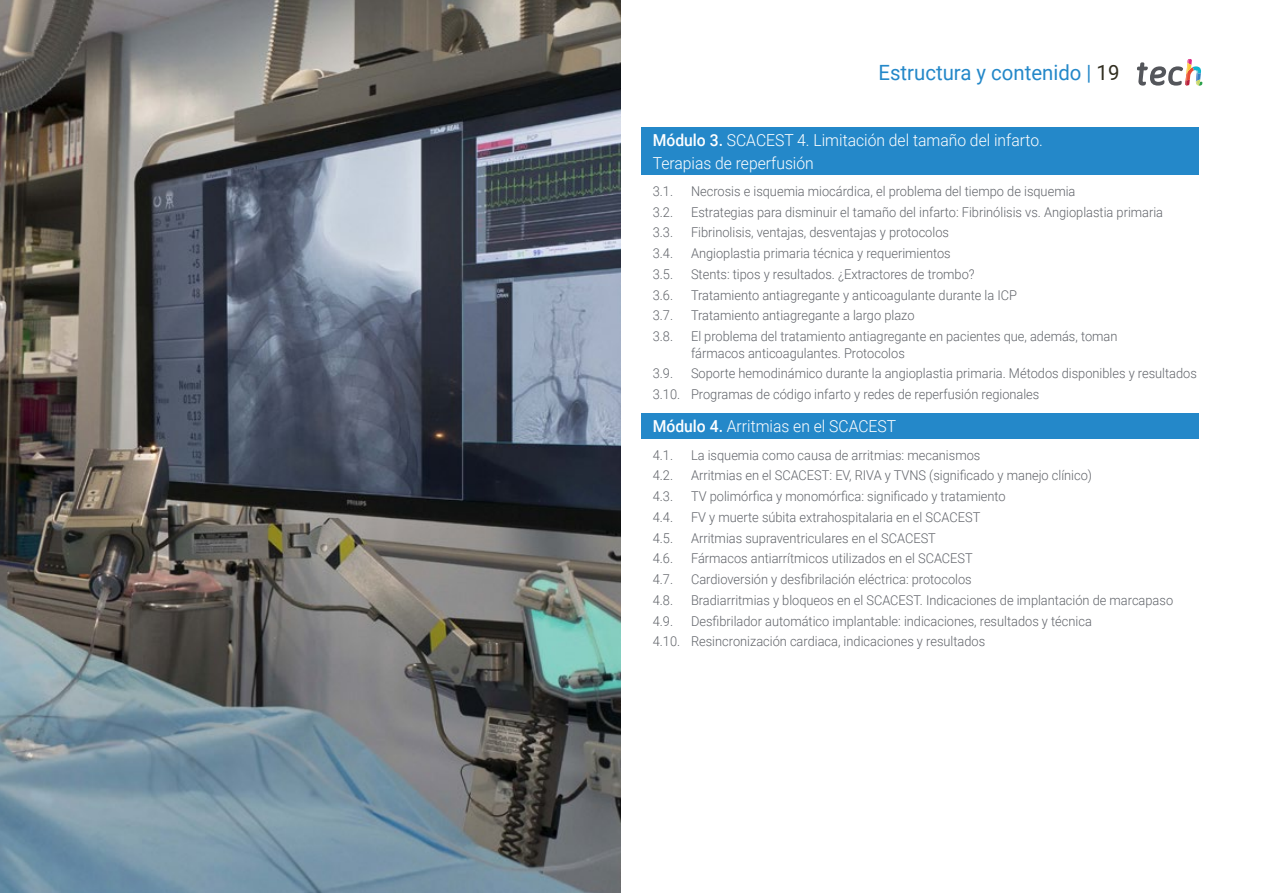
<style>
.page{position:relative;width:1263px;height:893px;background:#fff}
.page>*{position:absolute;margin:0;border:0;box-sizing:border-box;transform-origin:0 0}
.t1{font:21px "Roboto";color:#2488c9}
.t2{font:300 16.5px/22.5px "Roboto";color:#fff;scale:.95 1}
.t3{font:300 13.5px/20.7px "Roboto";color:#61646a;scale:.95 1}
.s1{color:#312e20}
.s2{font-weight:500}
</style>
<div class="page">
<img style="left:0;top:0;width:621px;height:893px">
<svg style="left:1137px;top:59px;width:65px;height:27px"></svg>
<div style="left:642px;top:128px;width:557px;height:47px;background:#2488c9"></div>
<div style="left:642px;top:414px;width:557px;height:25px;background:#2488c9"></div>
<h1 class="t1" style="left:878px;top:57px;width:242px">Estructura y contenido | <span class="s1">19</span></h1>
<p class="t2" style="left:653px;top:129px;width:412px"><span class="s2">Módulo 3.</span> SCACEST 4. Limitación del tamaño del infarto.<br>Terapias de reperfusión</p>
<p class="t3" style="left:653px;top:180px;width:23px">3.1.</p>
<p class="t3" style="left:691px;top:180px;width:406px">Necrosis e isquemia miocárdica, el problema del tiempo de isquemia</p>
<p class="t3" style="left:653px;top:201px;width:23px">3.2.</p>
<p class="t3" style="left:691px;top:201px;width:498px">Estrategias para disminuir el tamaño del infarto: Fibrinólisis vs. Angioplastia primaria</p>
<p class="t3" style="left:653px;top:222px;width:23px">3.3.</p>
<p class="t3" style="left:691px;top:222px;width:273px">Fibrinolisis, ventajas, desventajas y protocolos</p>
<p class="t3" style="left:653px;top:243px;width:23px">3.4.</p>
<p class="t3" style="left:691px;top:243px;width:275px">Angioplastia primaria técnica y requerimientos</p>
<p class="t3" style="left:653px;top:263px;width:23px">3.5.</p>
<p class="t3" style="left:691px;top:263px;width:300px">Stents: tipos y resultados. ¿Extractores de trombo?</p>
<p class="t3" style="left:653px;top:284px;width:23px">3.6.</p>
<p class="t3" style="left:691px;top:284px;width:345px">Tratamiento antiagregante y anticoagulante durante la ICP</p>
<p class="t3" style="left:653px;top:305px;width:23px">3.7.</p>
<p class="t3" style="left:691px;top:305px;width:237px">Tratamiento antiagregante a largo plazo</p>
<p class="t3" style="left:653px;top:326px;width:23px">3.8.</p>
<p class="t3" style="left:691px;top:328px;width:450px;line-height:16.5px">El problema del tratamiento antiagregante en pacientes que, además, toman fármacos anticoagulantes. Protocolos</p>
<p class="t3" style="left:653px;top:363px;width:23px">3.9.</p>
<p class="t3" style="left:653px;top:363px;width:574px;text-indent:38px">Soporte hemodinámico durante la angioplastia primaria. Métodos disponibles y resultados<br>3.10. Programas de código infarto y redes de reperfusión regionales</p>
<p class="t2" style="left:653px;top:415px;width:258px"><span class="s2">Módulo 4.</span> Arritmias en el SCACEST</p>
<p class="t3" style="left:653px;top:444px;width:23px">4.1.</p>
<p class="t3" style="left:691px;top:444px;width:306px">La isquemia como causa de arritmias: mecanismos</p>
<p class="t3" style="left:653px;top:465px;width:23px">4.2.</p>
<p class="t3" style="left:691px;top:465px;width:424px">Arritmias en el SCACEST: EV, RIVA y TVNS (significado y manejo clínico)</p>
<p class="t3" style="left:653px;top:485px;width:23px">4.3.</p>
<p class="t3" style="left:691px;top:485px;width:333px">TV polimórfica y monomórfica: significado y tratamiento</p>
<p class="t3" style="left:653px;top:506px;width:23px">4.4.</p>
<p class="t3" style="left:691px;top:506px;width:306px">FV y muerte súbita extrahospitalaria en el SCACEST</p>
<p class="t3" style="left:653px;top:527px;width:23px">4.5.</p>
<p class="t3" style="left:691px;top:527px;width:259px">Arritmias supraventriculares en el SCACEST</p>
<p class="t3" style="left:653px;top:548px;width:23px">4.6.</p>
<p class="t3" style="left:691px;top:548px;width:298px">Fármacos antiarrítmicos utilizados en el SCACEST</p>
<p class="t3" style="left:653px;top:568px;width:23px">4.7.</p>
<p class="t3" style="left:691px;top:568px;width:297px">Cardioversión y desfibrilación eléctrica: protocolos</p>
<p class="t3" style="left:653px;top:589px;width:23px">4.8.</p>
<p class="t3" style="left:691px;top:589px;width:509px">Bradiarritmias y bloqueos en el SCACEST. Indicaciones de implantación de marcapaso</p>
<p class="t3" style="left:653px;top:610px;width:23px">4.9.</p>
<p class="t3" style="left:653px;top:610px;width:464px;text-indent:38px">Desfibrilador automático implantable: indicaciones, resultados y técnica<br>4.10. Resincronización cardiaca, indicaciones y resultados</p>
</div>
